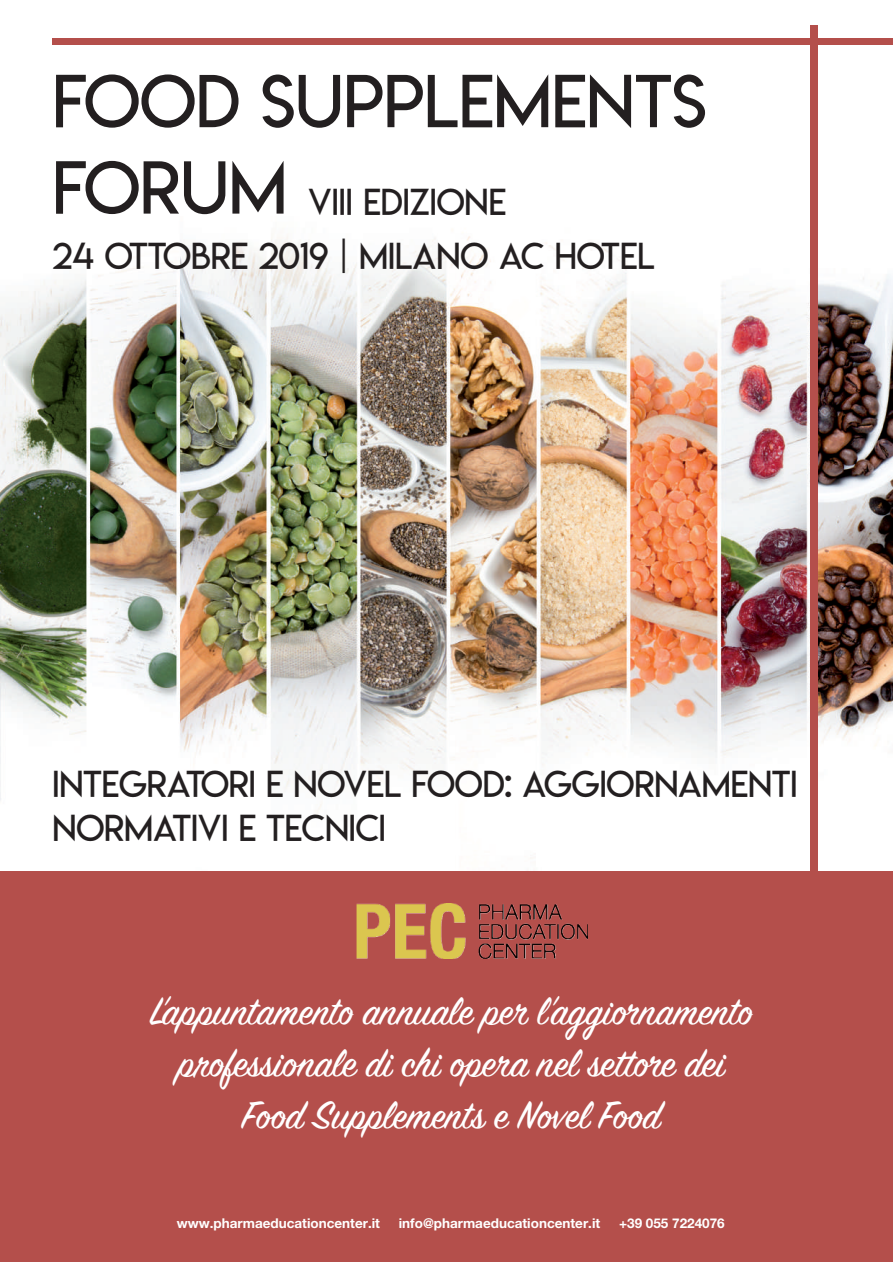
<style>
.page{position:relative;width:893px;height:1263px;background:#fff}
.page>*{position:absolute;margin:0;border:0;box-sizing:border-box;transform-origin:0 0}
.t1{font:72px "Lemon Milklight";color:#231f20}
.t2{font:43.5px/52.2px "Sign Painter House Script";color:#fff;text-align:center}
.t3{font:36px/43.2px "Lemon Milklight";letter-spacing:-.005em;color:#231f20}
.t4{font:700 13.5px "Helvetica Neue LT Pro";color:#fff}
.s1{font-size:72px}
</style>
<div class="page">
<div style="left:0;top:665px;width:892px;height:597px;background:#b44f4b"></div>
<img style="left:0;top:124px;width:893px;height:747px">
<img style="left:357px;top:903px;width:230px;height:55px">
<div style="left:52px;top:38px;width:841px;height:7px;background:#b44f4b"></div>
<div style="left:810px;top:25px;width:7px;height:982px;background:#b44f4b"></div>
<h1 class="t1" style="left:53px;top:57px;width:655px">FOOD SUPPLEMENTS</h1>
<p class="t3" style="left:53px;top:180px;width:455px"><span class="s1">FORUM</span> VIII EDIZIONE</p>
<p class="t3" style="left:53px;top:235px;width:604px">24 OTTOBRE 2019 | MILANO AC HOTEL</p>
<p class="t3" style="left:53px;top:763px;width:746px">INTEGRATORI E NOVEL FOOD: AGGIORNAMENTI<br>NORMATIVI E TECNICI</p>
<p class="t2" style="left:150px;top:988px;width:604px">L’appuntamento annuale per l’aggiornamento professionale di chi opera nel settore dei<br>Food Supplements e Novel Food</p>
<p class="t4" style="left:177px;top:1215px;width:205px">www.pharmaeducationcenter.it</p>
<p class="t4" style="left:399px;top:1215px;width:203px">info@pharmaeducationcenter.it</p>
<p class="t4" style="left:619px;top:1215px;width:107px">+39 055 7224076</p>
</div>
